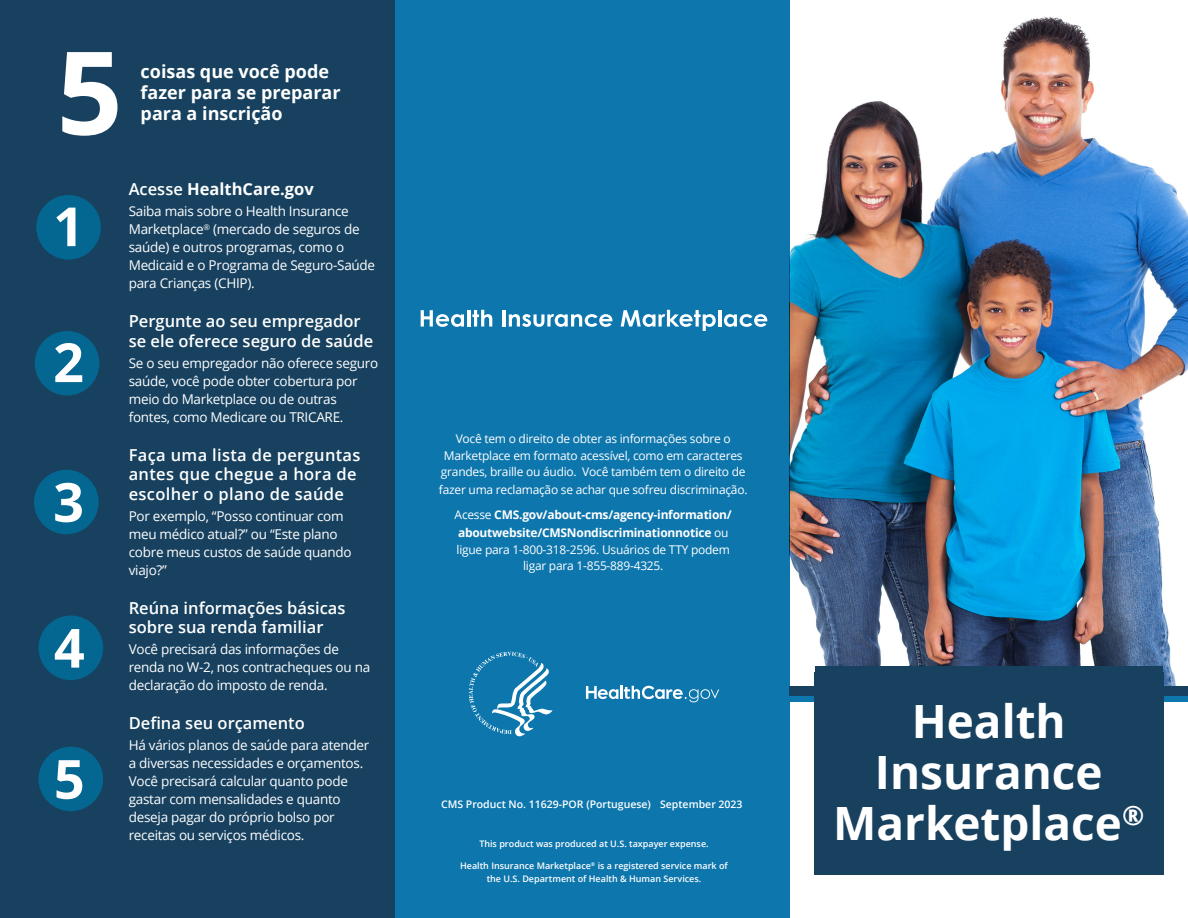
<style>
.page{position:relative;width:1188px;height:918px;background:#fff}
.page>*{position:absolute;margin:0;border:0;box-sizing:border-box;transform-origin:0 0}
.t1{font:700 115.5px "Open Sans";color:#fff}
.t2{font:700 54px "Open Sans";color:#fff}
.t3{font:700 45.9px/51.3px "Open Sans";color:#fff;text-align:center}
.t4{font:700 18px/21px "Open Sans";color:#fff}
.H3_LIST_REVERSE{font:600 16.5px "Open Sans";color:#fff}
.H3_LIST_REVERSE-2{font:600 16.5px "Open Sans";letter-spacing:.02em;color:#fff}
.t5{font:700 16.5px "Open Sans";color:#fff}
.text_LIST_REVERSE{font:13.5px "Open Sans";letter-spacing:-.02em;color:#fff}
.Disclaimer{font:12px "Open Sans";letter-spacing:-.02em;color:#fff}
.Disclaimer-2{font:700 12px "Open Sans";letter-spacing:-.02em;color:#fff}
.t6{font:600 10.5px "Open Sans";color:#fff}
.Taxpayer_Expense{font:600 9px "Open Sans";color:#fff}
.t7{font:7.8px "Open Sans";color:#fff}
.t8{font:600 5.25px "Open Sans";color:#fff}
.s1{font-weight:600}
.s2{font-weight:400}
</style>
<div class="page">
<div style="left:394px;top:0;width:395px;height:918px;background:#0d76ad"></div>
<img style="left:789px;top:0;width:399px;height:686px">
<div style="left:0;top:0;width:394px;height:918px;background:#17415f"></div>
<div style="left:789px;top:686px;width:399px;height:13px;background:#17415f"></div>
<div style="left:789px;top:696px;width:399px;height:6px;background:#0d76ad"></div>
<svg style="left:421px;top:310px;width:43px;height:17px"></svg>
<hr style="left:467px;top:310px;width:3px;height:17px;background:#fff">
<svg style="left:472px;top:310px;width:20px;height:17px"></svg>
<hr style="left:502px;top:310px;width:3px;height:17px;background:#fff">
<svg style="left:509px;top:314px;width:103px;height:13px"></svg>
<svg style="left:621px;top:310px;width:95px;height:21px"></svg>
<hr style="left:718px;top:310px;width:3px;height:17px;background:#fff">
<svg style="left:724px;top:314px;width:43px;height:13px"></svg>
<div style="left:34px;top:470px;width:65px;height:64px;background:#046791;border-radius:50%"></div>
<div style="left:39px;top:616px;width:64px;height:64px;background:#046791;border-radius:50%"></div>
<div style="left:39px;top:747px;width:64px;height:64px;background:#046791;border-radius:50%"></div>
<div style="left:35px;top:331px;width:64px;height:65px;background:#046791;border-radius:50%"></div>
<div style="left:36px;top:195px;width:65px;height:65px;background:#046791;border-radius:50%"></div>
<div style="left:814px;top:672px;width:349px;height:202px;background:#17415f"></div>
<div style="left:815px;top:666px;width:348px;height:204px;background:#17415f"></div>
<svg style="left:469px;top:652px;width:84px;height:84px"></svg>
<svg style="left:586px;top:686px;width:133px;height:16px"></svg>
<p class="t1" style="left:57px;top:11px;width:67px">5</p>
<p class="t4" style="left:141px;top:61px;width:202px">coisas que você pode fazer para se preparar para a inscrição</p>
<p class="t2" style="left:53px;top:188px;width:32px">1</p>
<p class="t2" style="left:53px;top:324px;width:32px">2</p>
<p class="t2" style="left:53px;top:464px;width:32px">3</p>
<p class="t2" style="left:54px;top:610px;width:32px">4</p>
<p class="t2" style="left:54px;top:741px;width:32px">5</p>
<h1 class="t5" style="left:129px;top:178px;width:187px"><span class="s1">Acesse</span> HealthCare.gov</h1>
<p class="text_LIST_REVERSE" style="left:129px;top:202px;width:222px">Saiba mais sobre o Health Insurance</p>
<p class="text_LIST_REVERSE" style="left:129px;top:220px;width:77px">Marketplace</p>
<p class="t7" style="left:204px;top:222px;width:8px">®</p>
<p class="text_LIST_REVERSE" style="left:213px;top:220px;width:148px">(mercado de seguros de</p>
<p class="text_LIST_REVERSE" style="left:129px;top:238px;width:217px">saúde) e outros programas, como o</p>
<p class="text_LIST_REVERSE" style="left:129px;top:256px;width:248px">Medicaid e o Programa de Seguro-Saúde</p>
<p class="text_LIST_REVERSE" style="left:129px;top:274px;width:127px">para Crianças (CHIP).</p>
<h2 class="H3_LIST_REVERSE" style="left:129px;top:310px;width:233px">Pergunte ao seu empregador</h2>
<h3 class="H3_LIST_REVERSE" style="left:129px;top:329px;width:246px">se ele oferece seguro de saúde</h3>
<p class="text_LIST_REVERSE" style="left:129px;top:354px;width:251px">Se o seu empregador não oferece seguro</p>
<p class="text_LIST_REVERSE" style="left:129px;top:372px;width:230px">saúde, você pode obter cobertura por</p>
<p class="text_LIST_REVERSE" style="left:129px;top:390px;width:210px">meio do Marketplace ou de outras</p>
<p class="text_LIST_REVERSE" style="left:129px;top:408px;width:216px">fontes, como Medicare ou TRICARE.</p>
<h3 class="H3_LIST_REVERSE-2" style="left:129px;top:443px;width:233px">Faça uma lista de perguntas</h3>
<h3 class="H3_LIST_REVERSE-2" style="left:129px;top:463px;width:229px">antes que chegue a hora de</h3>
<h3 class="H3_LIST_REVERSE-2" style="left:129px;top:482px;width:217px">escolher o plano de saúde</h3>
<p class="text_LIST_REVERSE" style="left:129px;top:507px;width:216px">Por exemplo, “Posso continuar com</p>
<p class="text_LIST_REVERSE" style="left:129px;top:525px;width:210px">meu médico atual?” ou “Este plano</p>
<p class="text_LIST_REVERSE" style="left:129px;top:543px;width:224px">cobre meus custos de saúde quando</p>
<p class="text_LIST_REVERSE" style="left:129px;top:561px;width:40px">viajo?”</p>
<h3 class="H3_LIST_REVERSE" style="left:129px;top:596px;width:218px">Reúna informações básicas</h3>
<h3 class="H3_LIST_REVERSE" style="left:129px;top:616px;width:196px">sobre sua renda familiar</h3>
<p class="text_LIST_REVERSE" style="left:129px;top:640px;width:212px">Você precisará das informações de</p>
<p class="text_LIST_REVERSE" style="left:129px;top:658px;width:243px">renda no W-2, nos contracheques ou na</p>
<p class="text_LIST_REVERSE" style="left:129px;top:676px;width:201px">declaração do imposto de renda.</p>
<h3 class="H3_LIST_REVERSE" style="left:129px;top:712px;width:178px">Defina seu orçamento</h3>
<p class="text_LIST_REVERSE" style="left:129px;top:736px;width:242px">Há vários planos de saúde para atender</p>
<p class="text_LIST_REVERSE" style="left:129px;top:754px;width:236px">a diversas necessidades e orçamentos.</p>
<p class="text_LIST_REVERSE" style="left:129px;top:772px;width:221px">Você precisará calcular quanto pode</p>
<p class="text_LIST_REVERSE" style="left:129px;top:790px;width:214px">gastar com mensalidades e quanto</p>
<p class="text_LIST_REVERSE" style="left:129px;top:808px;width:207px">deseja pagar do próprio bolso por</p>
<p class="text_LIST_REVERSE" style="left:129px;top:826px;width:177px">receitas ou serviços médicos.</p>
<p class="Disclaimer" style="left:456px;top:431px;width:277px">Você tem o direito de obter as informações sobre o</p>
<p class="Disclaimer" style="left:444px;top:447px;width:300px">Marketplace em formato acessível, como em caracteres</p>
<p class="Disclaimer" style="left:441px;top:464px;width:306px">grandes, braille ou áudio. Você também tem o direito de</p>
<p class="Disclaimer" style="left:439px;top:482px;width:310px">fazer uma reclamação se achar que sofreu discriminação.</p>
<p class="Disclaimer-2" style="left:455px;top:506px;width:279px"><span class="s2">Acesse</span> CMS.gov/about-cms/agency-information/</p>
<p class="Disclaimer-2" style="left:458px;top:524px;width:272px">aboutwebsite/CMSNondiscriminationnotice <span class="s2">ou</span></p>
<p class="Disclaimer" style="left:457px;top:541px;width:275px">ligue para 1-800-318-2596. Usuários de TTY podem</p>
<p class="Disclaimer" style="left:523px;top:558px;width:142px">ligar para 1-855-889-4325.</p>
<p class="t6" style="left:441px;top:797px;width:303px">CMS Product No. 11629-POR (Portuguese) September 2023</p>
<p class="Taxpayer_Expense" style="left:479px;top:837px;width:231px">This product was produced at U.S. taxpayer expense.</p>
<p class="Taxpayer_Expense" style="left:460px;top:859px;width:132px">Health Insurance Marketplace</p>
<p class="t8" style="left:591px;top:860px;width:6px">®</p>
<p class="Taxpayer_Expense" style="left:598px;top:859px;width:132px">is a registered service mark of</p>
<p class="Taxpayer_Expense" style="left:487px;top:873px;width:216px">the U.S. Department of Health &amp; Human Services.</p>
<h1 class="t3" style="left:833px;top:694px;width:313px">Health<br>Insurance<br>Marketplace<sup>®</sup></h1>
</div>
